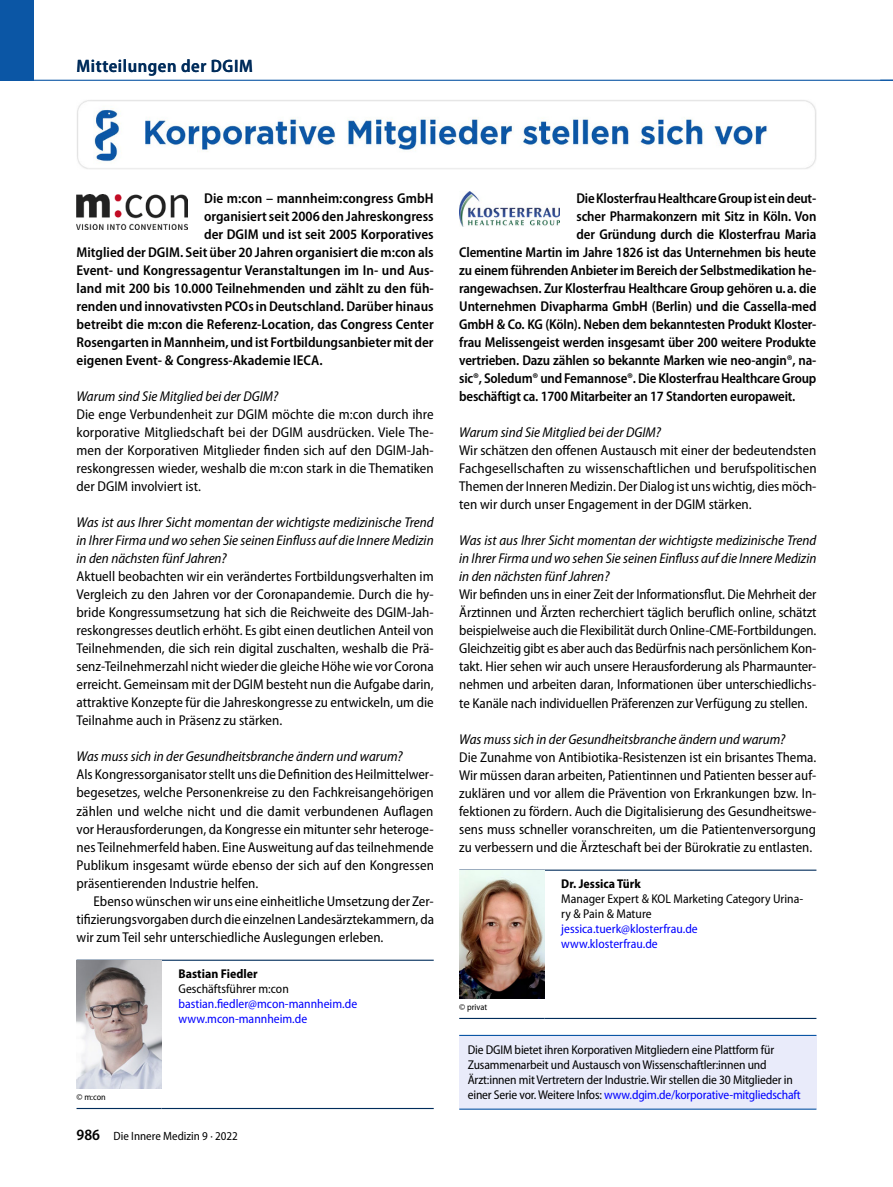
<style>
.page{position:relative;width:893px;height:1187px;background:#fff}
.page>*{position:absolute;margin:0;border:0;box-sizing:border-box;transform-origin:0 0}
.t1{font:600 semi-condensed 18px "Myriad Pro";letter-spacing:.03em;color:#002c5b}
.t2{font:semi-condensed 14.25px/18px "Myriad Pro";color:#000;text-align:justify}
.t3{font:600 semi-condensed 14.25px "Myriad Pro";letter-spacing:-.005em;color:#000}
.t4{font:italic semi-condensed 14.25px/18px "Myriad Pro";color:#000;text-align:justify}
.t5{font:semi-condensed 12.75px/15px "Myriad Pro";letter-spacing:-.01em;color:#000}
.t6{font:semi-condensed 12.75px/15px "Myriad Pro";color:#00f}
.t7{font:700 semi-condensed 12.75px "Myriad Pro";color:#000}
.t8{font:semi-condensed 12px "Myriad Pro";color:#000}
.t9{font:semi-condensed 9px "Myriad Pro";color:#000}
.s1{font-weight:600;font-size:15.75px}
.s2{color:#00f}
</style>
<div class="page">
<hr style="left:544px;top:869px;width:272px;height:1px;background:#002c5b">
<hr style="left:544px;top:1017px;width:272px;height:1px;background:#002c5b">
<hr style="left:459px;top:869px;width:85px;height:1px;background:#002c5b">
<hr style="left:459px;top:1017px;width:85px;height:1px;background:#002c5b">
<img style="left:459px;top:870px;width:85px;height:128px">
<hr style="left:162px;top:959px;width:272px;height:1px;background:#002c5b">
<hr style="left:162px;top:1107px;width:272px;height:1px;background:#002c5b">
<hr style="left:77px;top:959px;width:85px;height:1px;background:#002c5b">
<hr style="left:77px;top:1107px;width:85px;height:1px;background:#002c5b">
<img style="left:77px;top:960px;width:85px;height:128px">
<img style="left:77px;top:194px;width:110px;height:35px">
<img style="left:459px;top:192px;width:100px;height:34px">
<img style="left:77px;top:100px;width:739px;height:69px">
<div style="left:459px;top:1035px;width:357px;height:74px;background:#e9ebfa"></div>
<hr style="left:459px;top:1034px;width:357px;height:1px;background:#0b56a5">
<hr style="left:459px;top:1108px;width:357px;height:1px;background:#0b56a5">
<div style="left:0;top:0;width:34px;height:81px;background:#0b56a5"></div>
<hr style="left:0;top:80px;width:893px;height:1px;background:#0b56a5">
<p class="t1" style="left:77px;top:56px;width:178px">Mitteilungen der DGIM</p>
<p class="t3" style="left:204px;top:190px;width:231px">Die m:con – mannheim:congress GmbH</p>
<p class="t3" style="left:204px;top:208px;width:231px">organisiert seit 2006 den Jahreskongress</p>
<p class="t3" style="left:204px;top:226px;width:231px">der DGIM und ist seit 2005 Korporatives</p>
<p class="t3" style="left:77px;top:244px;width:359px">Mitglied der DGIM. Seit über 20 Jahren organisiert die m:con als</p>
<p class="t3" style="left:77px;top:262px;width:359px">Event- und Kongressagentur Veranstaltungen im In- und Aus-</p>
<p class="t3" style="left:77px;top:280px;width:359px">land mit 200 bis 10.000 Teilnehmenden und zählt zu den füh-</p>
<p class="t3" style="left:77px;top:298px;width:359px">renden und innovativsten PCOs in Deutschland. Darüber hinaus</p>
<p class="t3" style="left:77px;top:316px;width:359px">betreibt die m:con die Referenz-Location, das Congress Center</p>
<p class="t3" style="left:77px;top:334px;width:359px">Rosengarten in Mannheim, und ist Fortbildungsanbieter mit der</p>
<p class="t3" style="left:77px;top:352px;width:248px">eigenen Event- &amp; Congress-Akademie IECA.</p>
<p class="t4" style="left:77px;top:388px;width:203px">Warum sind Sie Mitglied bei der DGIM?</p>
<p class="t2" style="left:77px;top:406px;width:359px">Die enge Verbundenheit zur DGIM möchte die m:con durch ihre korporative Mitgliedschaft bei der DGIM ausdrücken. Viele The&shy;men der Korporativen Mitglieder finden sich auf den DGIM-Jah&shy;reskongressen wieder, weshalb die m:con stark in die Thematiken der DGIM involviert ist.</p>
<p class="t4" style="left:77px;top:514px;width:359px">Was ist aus Ihrer Sicht momentan der wichtigste medizinische Trend in Ihrer Firma und wo sehen Sie seinen Einfluss auf die Innere Medizin in den nächsten fünf Jahren?</p>
<p class="t2" style="left:77px;top:568px;width:359px">Aktuell beobachten wir ein verändertes Fortbildungsverhalten im Vergleich zu den Jahren vor der Coronapandemie. Durch die hy&shy;bride Kongressumsetzung hat sich die Reichweite des DGIM-Jah&shy;reskongresses deutlich erhöht. Es gibt einen deutlichen Anteil von Teilnehmenden, die sich rein digital zuschalten, weshalb die Prä&shy;senz-Teilnehmerzahl nicht wieder die gleiche Höhe wie vor Corona erreicht. Gemeinsam mit der DGIM besteht nun die Aufgabe darin, attraktive Konzepte für die Jahreskongresse zu entwickeln, um die Teilnahme auch in Präsenz zu stärken.</p>
<p class="t4" style="left:77px;top:748px;width:328px">Was muss sich in der Gesundheitsbranche ändern und warum?</p>
<p class="t2" style="left:77px;top:766px;width:359px">Als Kongressorganisator stellt uns die Definition des Heilmittelwer&shy;begesetzes, welche Personenkreise zu den Fachkreisangehörigen zählen und welche nicht und die damit verbundenen Auflagen vor Herausforderungen, da Kongresse ein mitunter sehr heteroge&shy;nes Teilnehmerfeld haben. Eine Ausweitung auf das teilnehmende Publikum insgesamt würde ebenso der sich auf den Kongressen präsentierenden Industrie helfen.</p>
<p class="t2" style="left:77px;top:892px;width:359px;text-indent:17px">Ebenso wünschen wir uns eine einheitliche Umsetzung der Zer&shy;tifizierungsvorgaben durch die einzelnen Landesärztekammern, da wir zum Teil sehr unterschiedliche Auslegungen erleben.</p>
<p class="t9" style="left:77px;top:1091px;width:31px">© m:con</p>
<p class="t7" style="left:179px;top:966px;width:80px">Bastian Fiedler</p>
<p class="t5" style="left:179px;top:981px;width:112px">Geschäftsführer m:con</p>
<p class="t6" style="left:179px;top:996px;width:180px">bastian.fiedler@mcon-mannheim.de www.mcon-mannheim.de</p>
<p class="t8" style="left:77px;top:1129px;width:163px"><span class="s1">986</span> Die Innere Medizin 9 · 2022</p>
<p class="t3" style="left:576px;top:190px;width:242px">Die Klosterfrau Healthcare Group ist ein deut-</p>
<p class="t3" style="left:576px;top:208px;width:242px">scher Pharmakonzern mit Sitz in Köln. Von</p>
<p class="t3" style="left:576px;top:226px;width:242px">der Gründung durch die Klosterfrau Maria</p>
<p class="t3" style="left:459px;top:244px;width:358px">Clementine Martin im Jahre 1826 ist das Unternehmen bis heute</p>
<p class="t3" style="left:459px;top:262px;width:359px">zu einem führenden Anbieter im Bereich der Selbstmedikation he-</p>
<p class="t3" style="left:459px;top:280px;width:359px">rangewachsen. Zur Klosterfrau Healthcare Group gehören u.a. die</p>
<p class="t3" style="left:459px;top:298px;width:359px">Unternehmen Divapharma GmbH (Berlin) und die Cassella-med</p>
<p class="t3" style="left:459px;top:316px;width:359px">GmbH &amp; Co. KG (Köln). Neben dem bekanntesten Produkt Kloster-</p>
<p class="t3" style="left:459px;top:334px;width:358px">frau Melissengeist werden insgesamt über 200 weitere Produkte</p>
<p class="t3" style="left:459px;top:352px;width:359px">vertrieben. Dazu zählen so bekannte Marken wie neo-angin®, na-</p>
<p class="t3" style="left:459px;top:370px;width:359px">sic®, Soledum® und Femannose®. Die Klosterfrau Healthcare Group</p>
<p class="t3" style="left:459px;top:388px;width:338px">beschäftigt ca. 1700 Mitarbeiter an 17 Standorten europaweit.</p>
<p class="t4" style="left:459px;top:424px;width:203px">Warum sind Sie Mitglied bei der DGIM?</p>
<p class="t2" style="left:459px;top:442px;width:359px">Wir schätzen den offenen Austausch mit einer der bedeutendsten Fachgesellschaften zu wissenschaftlichen und berufspolitischen Themen der Inneren Medizin. Der Dialog ist uns wichtig, dies möch&shy;ten wir durch unser Engagement in der DGIM stärken.</p>
<p class="t4" style="left:459px;top:532px;width:359px">Was ist aus Ihrer Sicht momentan der wichtigste medizinische Trend in Ihrer Firma und wo sehen Sie seinen Einfluss auf die Innere Medizin in den nächsten fünf Jahren?</p>
<p class="t2" style="left:459px;top:586px;width:359px">Wir befinden uns in einer Zeit der Informationsflut. Die Mehrheit der Ärztinnen und Ärzten recherchiert täglich beruflich online, schätzt beispielweise auch die Flexibilität durch Online-CME-Fortbildungen.<br>Gleichzeitig gibt es aber auch das Bedürfnis nach persönlichem Kon&shy;takt. Hier sehen wir auch unsere Herausforderung als Pharmaunter&shy;nehmen und arbeiten daran, Informationen über unterschiedlichs&shy;te Kanäle nach individuellen Präferenzen zur Verfügung zu stellen.</p>
<p class="t4" style="left:459px;top:730px;width:328px">Was muss sich in der Gesundheitsbranche ändern und warum?</p>
<p class="t2" style="left:459px;top:748px;width:359px">Die Zunahme von Antibiotika-Resistenzen ist ein brisantes Thema.<br>Wir müssen daran arbeiten, Patientinnen und Patienten besser auf&shy;zuklären und vor allem die Prävention von Erkrankungen bzw. In&shy;fektionen zu fördern. Auch die Digitalisierung des Gesundheitswe&shy;sens muss schneller voranschreiten, um die Patientenversorgung zu verbessern und die Ärzteschaft bei der Bürokratie zu entlasten.</p>
<p class="t9" style="left:459px;top:1001px;width:29px">© privat</p>
<p class="t7" style="left:561px;top:876px;width:81px">Dr. Jessica Türk</p>
<p class="t5" style="left:561px;top:891px;width:243px">Manager Expert &amp; KOL Marketing Category Urina&shy;ry &amp; Pain &amp; Mature</p>
<p class="t6" style="left:561px;top:921px;width:138px">jessica.tuerk@klosterfrau.de www.klosterfrau.de</p>
<p class="t5" style="left:468px;top:1041px;width:335px">Die DGIM bietet ihren Korporativen Mitgliedern eine Plattform für Zusammenarbeit und Austausch von Wissenschaftler:innen und Ärzt:innen mit Vertretern der Industrie. Wir stellen die 30 Mitglieder in einer Serie vor. Weitere Infos: <span class="s2">www.dgim.de/korporative-mitgliedschaft</span></p>
</div>
